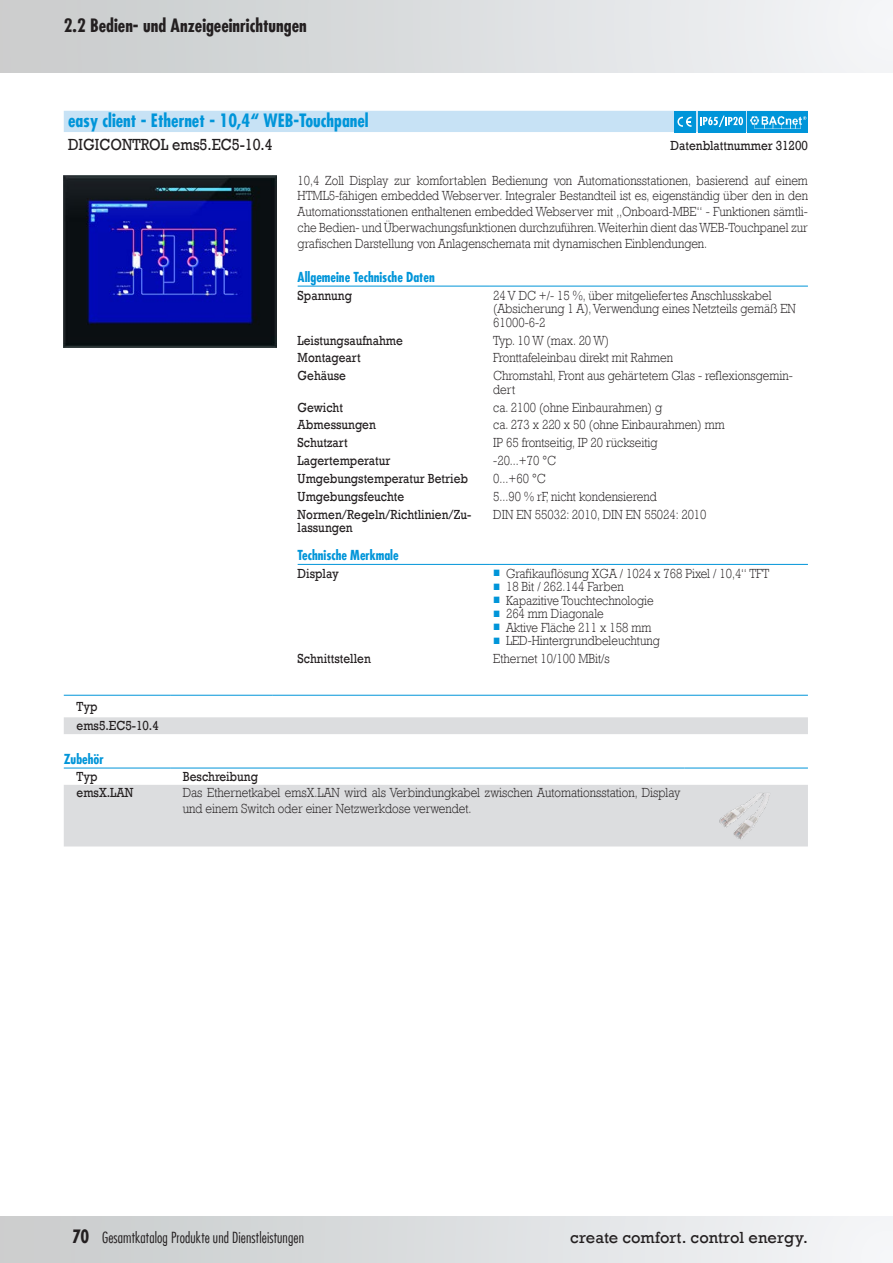
<style>
.page{position:relative;width:893px;height:1263px;background:#fff}
.page>*{position:absolute;margin:0;border:0;box-sizing:border-box;transform-origin:0 0}
.Zeile_1{font:700 condensed 18px "Futura LT";color:#0095d9}
.Kapitelhead_1{font:700 condensed 18px "Futura LT";color:#231f20}
.Zeile_2_bis_n{font:16.5px "Rockwell WGL";color:#231f20}
.Zeile_2_bis_n-2{font:16.5px "Rockwell WGL";color:#231f20;scale:.88 1}
.t1{font:300 condensed 15px "Futura LT";letter-spacing:.01em;color:#231f20}
.Produktbeschreibung{font:300 13.5px/15.8px "Rockwell WGL";color:#231f20;text-align:justify;scale:.88 1}
.Wert{font:300 13.5px/13.5px "Rockwell WGL";color:#231f20;scale:.88 1}
.Label{font:13.5px/13.5px "Rockwell WGL";color:#231f20;scale:.88 1}
.ClassGroup{font:700 condensed 13.5px "Futura LT";color:#0095d9}
.Datenblattnummer{font:13.5px "Rockwell WGL";color:#231f20;scale:.88 1}
.Typ{font:13.5px "Rockwell WGL";color:#231f20;scale:.88 1}
.s1{color:#0095d9}
.s2{font-weight:700;font-size:18px}
</style>
<div class="page">
<div style="left:0;top:1216px;width:893px;height:47px;background:linear-gradient(to right,#c7cacb,#f3f5f7)"></div>
<div style="left:0;top:0;width:893px;height:72px;background:linear-gradient(to right,#c7caca,#f3f4f7)"></div>
<hr style="left:298px;top:286px;width:191px;height:1px;background:#0095d9">
<hr style="left:489px;top:286px;width:319px;height:1px;background:#0095d9">
<hr style="left:298px;top:564px;width:191px;height:1px;background:#0095d9">
<hr style="left:489px;top:564px;width:319px;height:1px;background:#0095d9">
<div style="left:64px;top:111px;width:744px;height:21px;background:#c7e2f5"></div>
<div style="left:64px;top:717px;width:744px;height:17px;background:#dcdddf"></div>
<hr style="left:64px;top:695px;width:106px;height:1px;background:#0095d9">
<hr style="left:170px;top:695px;width:102px;height:1px;background:#0095d9">
<hr style="left:272px;top:695px;width:536px;height:1px;background:#0095d9">
<div style="left:64px;top:785px;width:744px;height:61px;background:#dcdddf"></div>
<hr style="left:64px;top:768px;width:106px;height:1px;background:#0095d9">
<hr style="left:170px;top:768px;width:515px;height:1px;background:#0095d9">
<hr style="left:685px;top:768px;width:123px;height:1px;background:#0095d9">
<img style="left:719px;top:788px;width:55px;height:55px">
<div style="left:674px;top:111px;width:22px;height:21px;background:#0095d9"></div>
<svg style="left:677px;top:117px;width:14px;height:10px"></svg>
<div style="left:698px;top:111px;width:47px;height:21px;background:#0095d9"></div>
<svg style="left:700px;top:116px;width:43px;height:11px"></svg>
<div style="left:747px;top:111px;width:61px;height:21px;background:#0095d9"></div>
<img style="left:751px;top:117px;width:55px;height:12px">
<img style="left:64px;top:175px;width:212px;height:173px">
<p class="Kapitelhead_1" style="left:64px;top:14px;width:244px">2.2 Bedien- und Anzeigeeinrichtungen</p>
<p class="Zeile_1" style="left:68px;top:110px;width:302px">easy client - Ethernet - 10,4“ WEB-Touchpanel</p>
<p class="Zeile_2_bis_n-2" style="left:68px;top:132px;width:234px">DIGICONTROL ems5.EC5-10.4</p>
<p class="Datenblattnummer" style="left:670px;top:135px;width:158px">Datenblattnummer 31200</p>
<p class="Produktbeschreibung" style="left:298px;top:172px;width:581px">10,4 Zoll Display zur komfortablen Bedienung von Automationsstationen, basierend auf einem HTML5-fähigen embedded Webserver. Integraler Bestandteil ist es, eigenständig über den in den Automationsstationen enthaltenen embedded Webserver mit „Onboard-MBE“ - Funktionen sämtli&shy;che Bedien- und Überwachungsfunktionen durchzuführen. Weiterhin dient das WEB-Touchpanel zur grafischen Darstellung von Anlagenschemata mit dynamischen Einblendungen.</p>
<p class="ClassGroup" style="left:298px;top:268px;width:139px">Allgemeine Technische Daten</p>
<p class="Label" style="left:298px;top:288px;width:63px">Spannung</p>
<p class="Wert" style="left:493px;top:288px;width:345px">24 V DC +/- 15 %, über mitgeliefertes Anschlusskabel (Absicherung 1 A), Verwendung eines Netzteils gemäß EN<br>61000-6-2</p>
<p class="Label" style="left:298px;top:333px;width:121px">Leistungsaufnahme</p>
<p class="Wert" style="left:493px;top:333px;width:133px">Typ. 10 W (max. 20 W)</p>
<p class="Label" style="left:298px;top:351px;width:73px">Montageart</p>
<p class="Wert" style="left:493px;top:351px;width:206px">Fronttafeleinbau direkt mit Rahmen</p>
<p class="Label" style="left:298px;top:368px;width:56px">Gehäuse</p>
<p class="Wert" style="left:493px;top:368px;width:342px">Chromstahl, Front aus gehärtetem Glas - reflexionsgemin&shy;dert</p>
<p class="Label" style="left:298px;top:400px;width:53px">Gewicht</p>
<p class="Wert" style="left:493px;top:400px;width:193px">ca. 2100 (ohne Einbaurahmen) g</p>
<p class="Label" style="left:298px;top:418px;width:90px">Abmessungen</p>
<p class="Wert" style="left:493px;top:418px;width:265px">ca. 273 x 220 x 50 (ohne Einbaurahmen) mm</p>
<p class="Label" style="left:298px;top:436px;width:58px">Schutzart</p>
<p class="Wert" style="left:493px;top:435px;width:188px">IP 65 frontseitig, IP 20 rückseitig</p>
<p class="Label" style="left:298px;top:453px;width:107px">Lagertemperatur</p>
<p class="Wert" style="left:493px;top:453px;width:73px">-20...+70 °C</p>
<p class="Label" style="left:298px;top:471px;width:195px">Umgebungstemperatur Betrieb</p>
<p class="Wert" style="left:493px;top:471px;width:61px">0...+60 °C</p>
<p class="Label" style="left:298px;top:489px;width:123px">Umgebungsfeuchte</p>
<p class="Wert" style="left:493px;top:489px;width:187px">5...90 % rF, nicht kondensierend</p>
<p class="Label" style="left:298px;top:507px;width:199px">Normen/Regeln/Richtlinien/Zu&shy;lassungen</p>
<p class="Wert" style="left:493px;top:507px;width:244px">DIN EN 55032: 2010, DIN EN 55024: 2010</p>
<p class="ClassGroup" style="left:298px;top:547px;width:103px">Technische Merkmale</p>
<p class="Label" style="left:298px;top:566px;width:48px">Display</p>
<p class="Produktbeschreibung" style="left:493px;top:565px;width:315px"><span class="s1">■</span> Grafikauflösung XGA / 1024 x 768 Pixel / 10,4“ TFT</p>
<p class="Produktbeschreibung" style="left:493px;top:579px;width:150px"><span class="s1">■</span> 18 Bit / 262.144 Farben</p>
<p class="Produktbeschreibung" style="left:493px;top:592px;width:184px"><span class="s1">■</span> Kapazitive Touchtechnologie</p>
<p class="Produktbeschreibung" style="left:493px;top:606px;width:127px"><span class="s1">■</span> 264 mm Diagonale</p>
<p class="Produktbeschreibung" style="left:493px;top:619px;width:181px"><span class="s1">■</span> Aktive Fläche 211 x 158 mm</p>
<p class="Produktbeschreibung" style="left:493px;top:633px;width:191px"><span class="s1">■</span> LED-Hintergrundbeleuchtung</p>
<p class="Label" style="left:298px;top:652px;width:85px">Schnittstellen</p>
<p class="Wert" style="left:493px;top:651px;width:134px">Ethernet 10/100 MBit/s</p>
<p class="Label" style="left:77px;top:699px;width:25px">Typ</p>
<p class="Typ" style="left:77px;top:715px;width:95px">ems5.EC5-10.4</p>
<p class="ClassGroup" style="left:64px;top:750px;width:41px">Zubehör</p>
<p class="Label" style="left:77px;top:769px;width:25px">Typ</p>
<p class="Label" style="left:183px;top:769px;width:87px">Beschreibung</p>
<p class="Label" style="left:77px;top:786px;width:66px">emsX.LAN</p>
<p class="Produktbeschreibung" style="left:183px;top:784px;width:567px">Das Ethernetkabel emsX.LAN wird als Verbindungkabel zwischen Automationsstation, Display und einem Switch oder einer Netzwerkdose verwendet.</p>
<p class="t1" style="left:72px;top:1229px;width:233px"><span class="s2">70</span> Gesamtkatalog Produkte und Dienstleistungen</p>
<p class="Zeile_2_bis_n" style="left:570px;top:1226px;width:239px">create comfort. control energy.</p>
</div>
